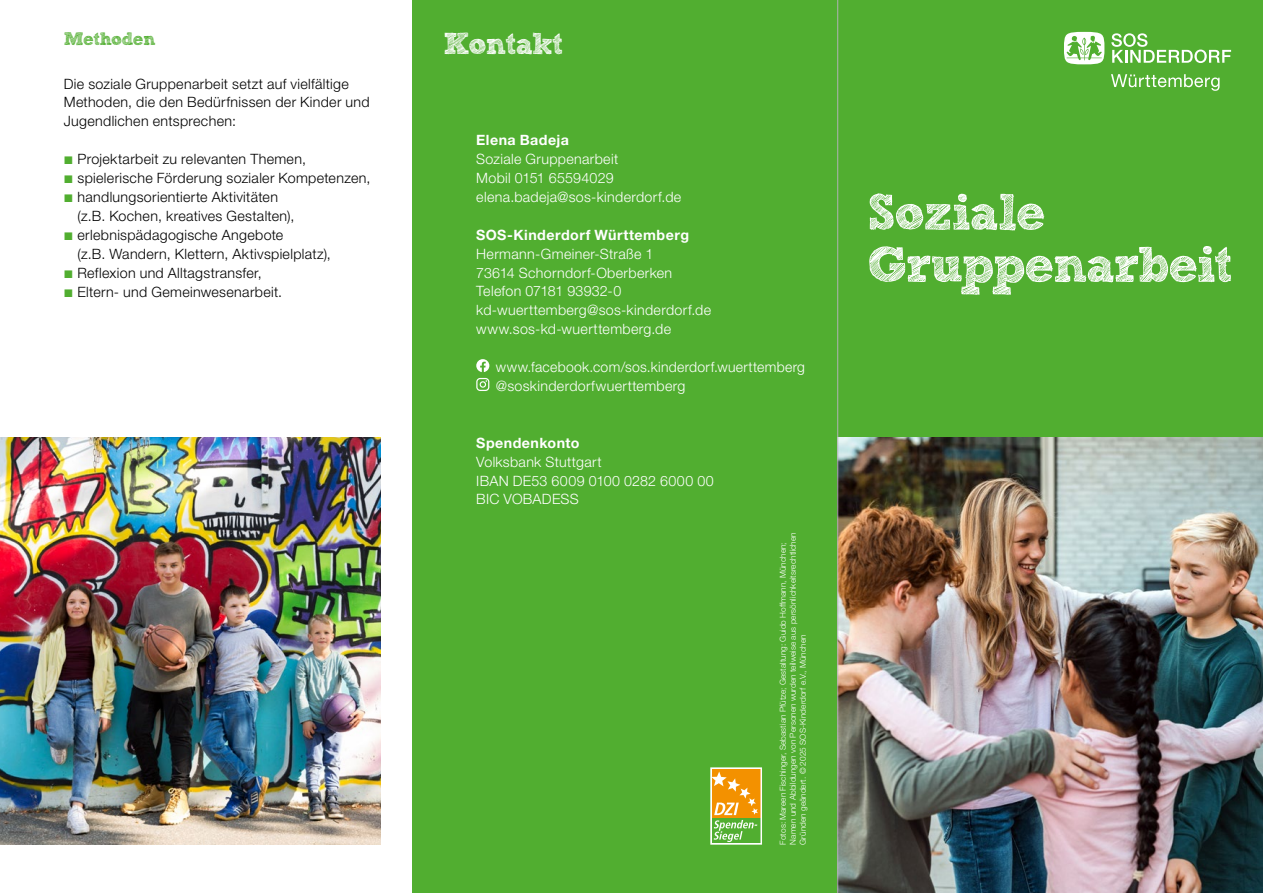
<style>
.page{position:relative;width:1263px;height:893px;background:#fff}
.page>*{position:absolute;margin:0;border:0;box-sizing:border-box;transform-origin:0 0}
.t1{font:700 50.85px/52.2px "Sketch Block";letter-spacing:-.035em;color:#fff}
.t2{font:700 30px "Sketch Block";letter-spacing:-.035em;color:#fff}
.t3{font:700 18px "Sketch Block";letter-spacing:-.03em;color:#51ae30}
.t4{font:300 14.25px/18.9px "Helvetica Neue LT Std";letter-spacing:.025em;color:#000}
.t5{font:300 14.25px/18.9px "Helvetica Neue LT Std";letter-spacing:.02em;color:#fff}
.t6{font:700 14.25px "Helvetica Neue LT Std";letter-spacing:.03em;color:#fff}
.t7{font:300 8.25px/10.1px "Helvetica Neue LT Std";letter-spacing:.005em;color:#fff}
</style>
<div class="page">
<div style="left:412px;top:0;width:851px;height:893px;background:#51ae30"></div>
<img style="left:838px;top:437px;width:425px;height:456px">
<div style="left:712px;top:769px;width:48px;height:49px;background:#f39100"></div>
<svg style="left:713px;top:771px;width:45px;height:71px"></svg>
<div style="left:710px;top:767px;width:52px;height:78px;border:2px solid #fff"></div>
<img style="left:0;top:437px;width:381px;height:408px">
<svg style="left:1111px;top:74px;width:108px;height:17px"></svg>
<svg style="left:1111px;top:33px;width:120px;height:30px"></svg>
<svg style="left:1064px;top:32px;width:40px;height:32px"></svg>
<svg style="left:476px;top:359px;width:13px;height:13px"></svg>
<svg style="left:476px;top:378px;width:13px;height:13px"></svg>
<hr style="left:837px;top:0;width:1px;height:893px;background:#b1b2b3">
<p class="t3" style="left:64px;top:28px;width:93px">Methoden</p>
<p class="t4" style="left:64px;top:74px;width:307px">Die soziale Gruppenarbeit setzt auf vielfältige<br>Methoden, die den Bedürfnissen der Kinder und<br>Jugendlichen entsprechen:</p>
<p class="t4" style="left:78px;top:149px;width:294px">Projektarbeit zu relevanten Themen, spielerische Förderung sozialer Kompetenzen, handlungsorientierte Aktivitäten<br>(z.B. Kochen, kreatives Gestalten), erlebnispädagogische Angebote<br>(z.B. Wandern, Klettern, Aktivspielplatz), Reflexion und Alltagstransfer,<br>Eltern- und Gemeinwesenarbeit.</p>
<h2 class="t2" style="left:443px;top:26px;width:121px">Kontakt</h2>
<p class="t6" style="left:476px;top:131px;width:94px">Elena Badeja</p>
<p class="t5" style="left:476px;top:149px;width:206px">Soziale Gruppenarbeit<br>Mobil 0151 65594029 elena.badeja@sos-kinderdorf.de</p>
<p class="t6" style="left:476px;top:226px;width:214px">SOS-Kinderdorf Württemberg</p>
<p class="t5" style="left:476px;top:244px;width:236px">Hermann-Gmeiner-Straße 1<br>73614 Schorndorf-Oberberken<br>Telefon 07181 93932-0 kd-wuerttemberg@sos-kinderdorf.de www.sos-kd-wuerttemberg.de</p>
<p class="t5" style="left:496px;top:357px;width:311px">www.facebook.com/sos.kinderdorf.wuerttemberg @soskinderdorfwuerttemberg</p>
<p class="t6" style="left:476px;top:434px;width:105px">Spendenkonto</p>
<p class="t5" style="left:476px;top:452px;width:239px">Volksbank Stuttgart<br>IBAN DE53 6009 0100 0282 6000 00<br>BIC VOBADESS</p>
<p class="t7" style="left:778px;top:845px;width:314px;rotate:-90deg">Fotos: Mareen Fischinger, Sebastian Pfütze; Gestaltung: Guido Hoffmann, München;<br>Namen und Abbildungen von Personen wurden teilweise aus persönlichkeitsrechtlichen<br>Gründen geändert. © 2025 SOS-Kinderdorf e.V., München</p>
<h1 class="t1" style="left:867px;top:186px;width:366px">Soziale<br>Gruppenarbeit</h1>
</div>
